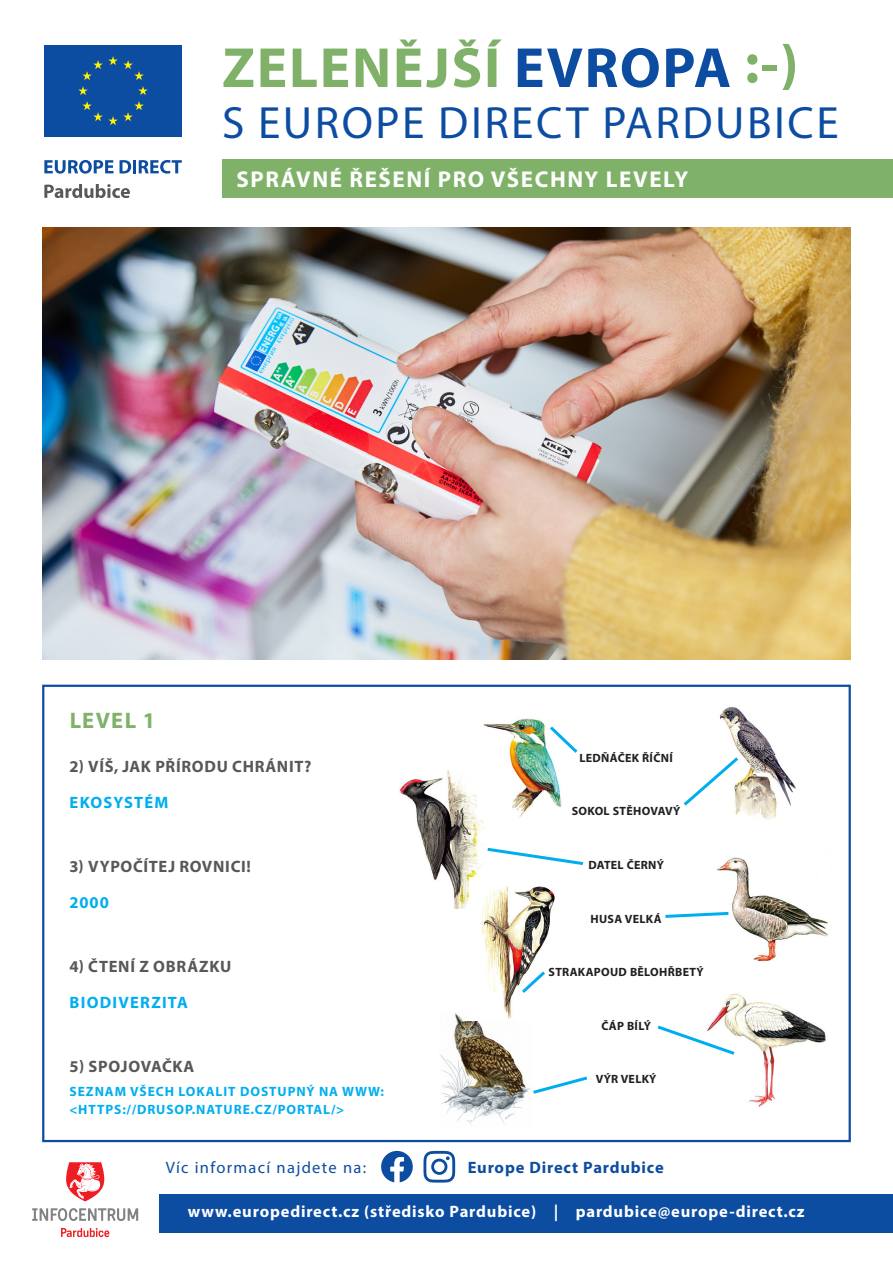
<style>
.page{position:relative;width:893px;height:1263px;background:#fff}
.page>*{position:absolute;margin:0;border:0;box-sizing:border-box;transform-origin:0 0}
.t1{font:700 57px "Myriad Pro";letter-spacing:.03em;color:#7fb268}
.t2{font:45.45px "Myriad Pro";letter-spacing:.055em;color:#0d4da1}
.t3{font:700 22.95px "Myriad Pro";letter-spacing:.07em;color:#fff}
.t4{font:700 22.5px "Myriad Pro";letter-spacing:.06em;color:#7fb268}
.t5{font:700 16.5px "Myriad Pro";letter-spacing:.04em;color:#57585a}
.t6{font:700 16.5px "Myriad Pro";letter-spacing:.05em;color:#fff}
.t7{font:700 16.5px "Myriad Pro";letter-spacing:.07em;color:#00aeef}
.t8{font:16.5px "Myriad Pro";letter-spacing:.08em;color:#0d4da1}
.t9{font:700 16.5px "Myriad Pro";letter-spacing:.05em;color:#0d4da1}
.t10{font:700 13.5px "Myriad Pro";letter-spacing:.07em;color:#00aeef}
.t11{font:700 12px "Myriad Pro";letter-spacing:.025em;color:#231f20}
.s1{color:#0d4da1}
</style>
<div class="page">
<div style="left:223px;top:160px;width:670px;height:38px;background:#7fb268"></div>
<svg style="left:44px;top:160px;width:70px;height:14px"></svg>
<svg style="left:120px;top:160px;width:62px;height:14px"></svg>
<div style="left:44px;top:45px;width:138px;height:92px;background:#0d4da1"></div>
<svg style="left:78px;top:86px;width:10px;height:9px"></svg>
<svg style="left:82px;top:101px;width:62px;height:24px"></svg>
<svg style="left:138px;top:86px;width:10px;height:9px"></svg>
<svg style="left:82px;top:56px;width:62px;height:24px"></svg>
<svg style="left:44px;top:184px;width:86px;height:14px"></svg>
<svg style="left:66px;top:1162px;width:38px;height:39px"></svg>
<svg style="left:61px;top:1228px;width:48px;height:9px"></svg>
<svg style="left:32px;top:1208px;width:106px;height:13px"></svg>
<div style="left:159px;top:1194px;width:734px;height:38px;background:#0d4da1"></div>
<svg style="left:381px;top:1151px;width:32px;height:31px"></svg>
<svg style="left:423px;top:1151px;width:32px;height:31px"></svg>
<div style="left:42px;top:685px;width:809px;height:457px;border:2px solid #0d4da1"></div>
<img style="left:43px;top:227px;width:807px;height:432px">
<img style="left:440px;top:1013px;width:90px;height:112px">
<img style="left:399px;top:769px;width:87px;height:140px">
<img style="left:469px;top:877px;width:86px;height:144px">
<img style="left:711px;top:993px;width:115px;height:115px">
<img style="left:719px;top:707px;width:77px;height:113px">
<img style="left:717px;top:857px;width:111px;height:105px">
<img style="left:477px;top:718px;width:85px;height:102px">
<svg style="left:547px;top:723px;width:31px;height:33px"></svg>
<svg style="left:683px;top:754px;width:58px;height:55px"></svg>
<svg style="left:484px;top:846px;width:100px;height:21px"></svg>
<svg style="left:665px;top:910px;width:67px;height:9px"></svg>
<svg style="left:519px;top:968px;width:29px;height:28px"></svg>
<svg style="left:530px;top:1076px;width:58px;height:18px"></svg>
<svg style="left:657px;top:1023px;width:81px;height:34px"></svg>
<p class="t1" style="left:222px;top:31px;width:578px">ZELENĚJŠÍ <span class="s1">EVROPA</span> :-)</p>
<p class="t2" style="left:222px;top:95px;width:618px">S EUROPE DIRECT PARDUBICE</p>
<p class="t3" style="left:236px;top:164px;width:453px">SPRÁVNÉ ŘEŠENÍ PRO VŠECHNY LEVELY</p>
<p class="t4" style="left:70px;top:706px;width:87px">LEVEL 1</p>
<p class="t5" style="left:69px;top:756px;width:243px">2) VÍŠ, JAK PŘÍRODU CHRÁNIT?</p>
<p class="t7" style="left:70px;top:792px;width:100px">EKOSYSTÉM</p>
<p class="t5" style="left:69px;top:856px;width:183px">3) VYPOČÍTEJ ROVNICI!</p>
<p class="t7" style="left:69px;top:892px;width:41px">2000</p>
<p class="t5" style="left:69px;top:956px;width:163px">4) ČTENÍ Z OBRÁZKU</p>
<p class="t7" style="left:70px;top:992px;width:120px">BIODIVERZITA</p>
<p class="t5" style="left:69px;top:1056px;width:126px">5) SPOJOVAČKA</p>
<p class="t10" style="left:70px;top:1083px;width:316px">SEZNAM VŠECH LOKALIT DOSTUPNÝ NA WWW:</p>
<p class="t10" style="left:69px;top:1101px;width:276px">&lt;HTTPS://DRUSOP.NATURE.CZ/PORTAL/&gt;</p>
<p class="t11" style="left:579px;top:750px;width:95px">LEDŇÁČEK ŘÍČNÍ</p>
<p class="t11" style="left:572px;top:803px;width:110px">SOKOL STĚHOVAVÝ</p>
<p class="t11" style="left:588px;top:857px;width:77px">DATEL ČERNÝ</p>
<p class="t11" style="left:591px;top:911px;width:73px">HUSA VELKÁ</p>
<p class="t11" style="left:549px;top:964px;width:157px">STRAKAPOUD BĚLOHŘBETÝ</p>
<p class="t11" style="left:601px;top:1018px;width:51px">ČÁP BÍLÝ</p>
<p class="t11" style="left:596px;top:1071px;width:62px">VÝR VELKÝ</p>
<p class="t8" style="left:166px;top:1157px;width:202px">Víc informací najdete na:</p>
<p class="t9" style="left:468px;top:1156px;width:198px">Europe Direct Pardubice</p>
<p class="t6" style="left:188px;top:1201px;width:618px">www.europedirect.cz (středisko Pardubice) | pardubice@europe-direct.cz</p>
</div>
